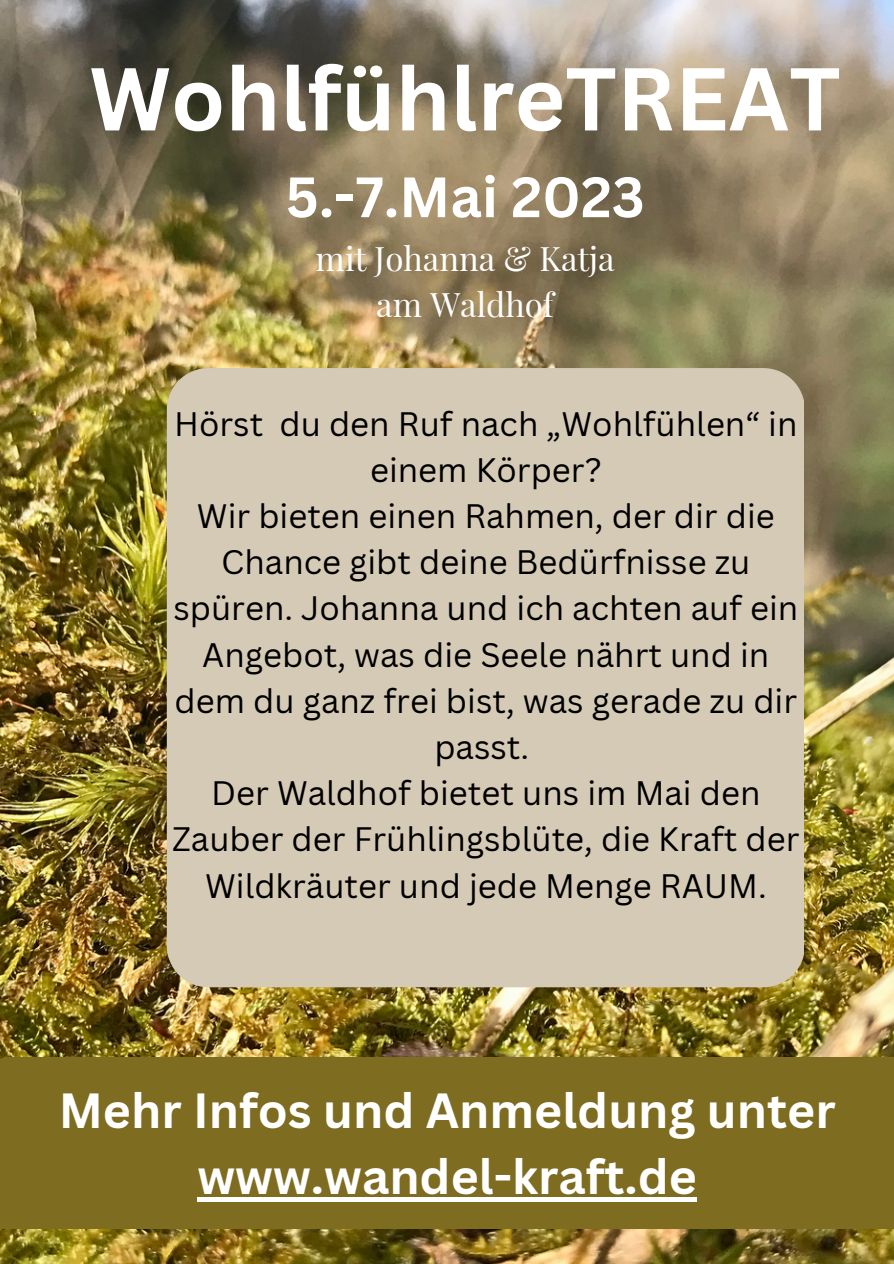
<style>
.page{position:relative;width:894px;height:1264px;background:#fff}
.page>*{position:absolute;margin:0;border:0;box-sizing:border-box;transform-origin:0 0}
.t1{font:700 87px "Canva Sans";color:#fff}
.t2{font:700 55.5px "Canva Sans";color:#fff}
.t3{font:700 48px/66.4px "Canva Sans";color:#fff;text-align:center}
.t4{font:33px/46.2px "Canva Sans";color:#000;text-align:center}
.t5{font:33px/46.2px "Playfair Display";color:#fff;text-align:center}
</style>
<div class="page">
<img style="left:0;top:0;width:893px;height:1263px">
<div style="left:0;top:1056px;width:893px;height:172px;background:#7e6c20"></div>
<div style="left:167px;top:368px;width:636px;height:619px;background:#d5cab6"></div>
<div style="left:197px;top:1197px;width:499px;height:5px;background:#fff"></div>
<h1 class="t1" style="left:89px;top:37px;width:752px">WohlfühlreTREAT</h1>
<h2 class="t2" style="left:285px;top:158px;width:360px">5.-7.Mai 2023</h2>
<p class="t5" style="left:315px;top:234px;width:300px">mit Johanna &amp; Katja am Waldhof</p>
<p class="t4" style="left:172px;top:400px;width:628px">Hörst du den Ruf nach „Wohlfühlen“ in einem Körper?<br>Wir bieten einen Rahmen, der dir die<br>Chance gibt deine Bedürfnisse zu spüren. Johanna und ich achten auf ein<br>Angebot, was die Seele nährt und in dem du ganz frei bist, was gerade zu dir passt.<br>Der Waldhof bietet uns im Mai den<br>Zauber der Frühlingsblüte, die Kraft der<br>Wildkräuter und jede Menge RAUM.</p>
<h3 class="t3" style="left:59px;top:1075px;width:778px">Mehr Infos und Anmeldung unter www.wandel-kraft.de</h3>
</div>
